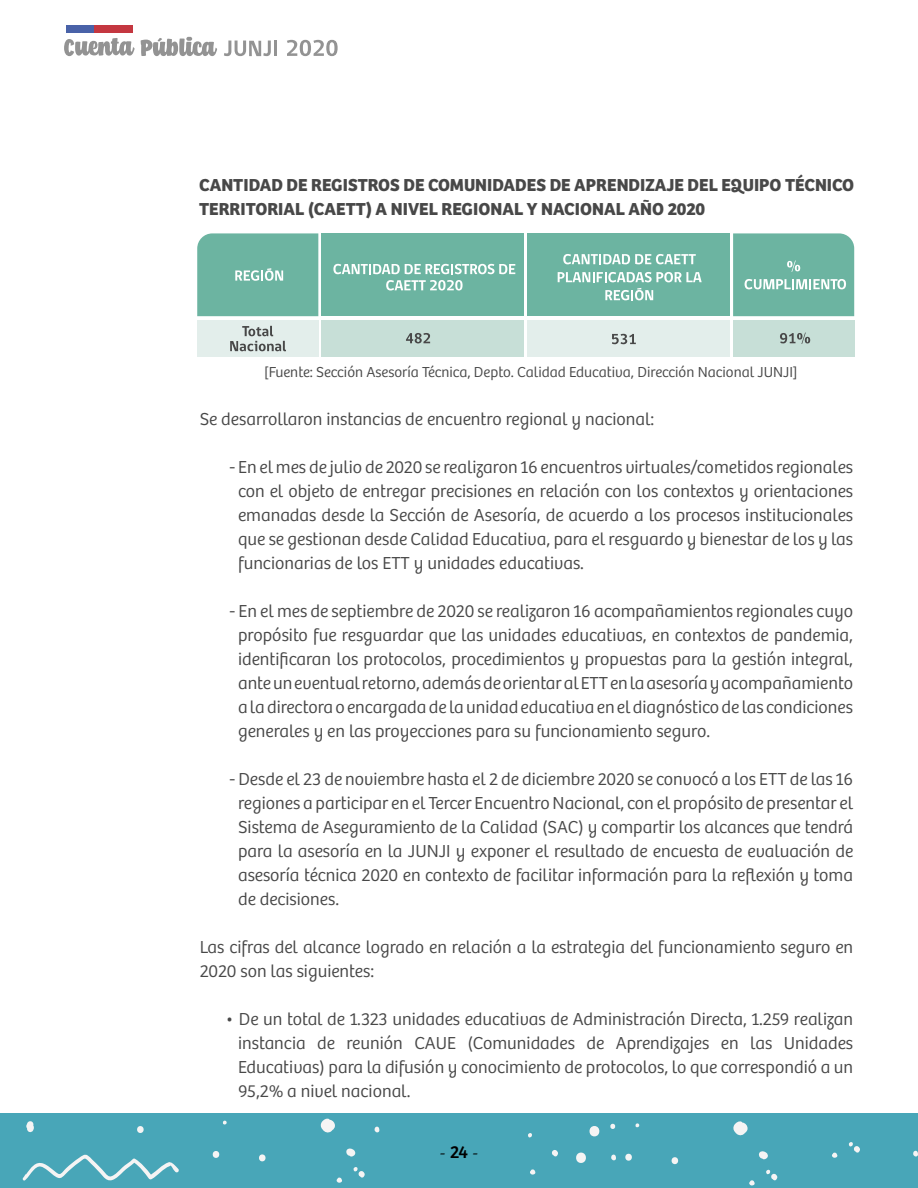
<style>
.page{position:relative;width:918px;height:1188px;background:#fff}
.page>*{position:absolute;margin:0;border:0;box-sizing:border-box;transform-origin:0 0}
.t1{font:300 18px/24px "Bree";color:#484848;text-align:justify}
.t2{font:700 18px/24px "Bree";color:#484848}
.t3{font:18px "Minion Pro";color:#000}
.t4{font:300 15px "Bree";color:#484848}
.s1{font-family:"Bree"}
</style>
<div class="page">
<div style="left:0;top:1114px;width:918px;height:74px;background:#48a6b8"></div>
<svg style="left:22px;top:1154px;width:157px;height:27px"></svg>
<svg style="left:576px;top:1153px;width:10px;height:10px"></svg>
<svg style="left:589px;top:1126px;width:11px;height:10px"></svg>
<svg style="left:610px;top:1124px;width:6px;height:5px"></svg>
<svg style="left:320px;top:1118px;width:15px;height:15px"></svg>
<svg style="left:346px;top:1148px;width:10px;height:9px"></svg>
<svg style="left:212px;top:1151px;width:8px;height:7px"></svg>
<svg style="left:259px;top:1154px;width:7px;height:7px"></svg>
<svg style="left:137px;top:1126px;width:7px;height:7px"></svg>
<svg style="left:353px;top:1167px;width:12px;height:11px"></svg>
<svg style="left:374px;top:1127px;width:6px;height:6px"></svg>
<svg style="left:26px;top:1121px;width:8px;height:11px"></svg>
<svg style="left:223px;top:1120px;width:4px;height:5px"></svg>
<svg style="left:336px;top:1177px;width:6px;height:6px"></svg>
<svg style="left:552px;top:1150px;width:6px;height:7px"></svg>
<svg style="left:528px;top:1133px;width:4px;height:5px"></svg>
<svg style="left:611px;top:1155px;width:5px;height:6px"></svg>
<svg style="left:530px;top:1169px;width:5px;height:6px"></svg>
<svg style="left:849px;top:1142px;width:11px;height:11px"></svg>
<svg style="left:913px;top:1151px;width:4px;height:6px"></svg>
<svg style="left:832px;top:1152px;width:5px;height:6px"></svg>
<svg style="left:733px;top:1121px;width:15px;height:15px"></svg>
<svg style="left:759px;top:1151px;width:9px;height:8px"></svg>
<svg style="left:625px;top:1154px;width:7px;height:7px"></svg>
<svg style="left:671px;top:1157px;width:8px;height:7px"></svg>
<svg style="left:766px;top:1170px;width:11px;height:11px"></svg>
<svg style="left:635px;top:1123px;width:5px;height:5px"></svg>
<svg style="left:749px;top:1180px;width:6px;height:6px"></svg>
<svg style="left:224px;top:41px;width:47px;height:15px"></svg>
<hr style="left:274px;top:41px;width:3px;height:15px;background:#939393">
<div style="left:93px;top:26px;width:40px;height:7px;background:#c43740"></div>
<div style="left:66px;top:26px;width:28px;height:7px;background:#4962a8"></div>
<svg style="left:64px;top:38px;width:71px;height:18px"></svg>
<svg style="left:141px;top:37px;width:76px;height:19px"></svg>
<svg style="left:287px;top:40px;width:51px;height:16px"></svg>
<div style="left:197px;top:320px;width:121px;height:37px;background:#e3eeeb"></div>
<div style="left:321px;top:233px;width:203px;height:83px;background:#6cb4a1"></div>
<div style="left:321px;top:320px;width:203px;height:37px;background:#c7dfd7"></div>
<div style="left:197px;top:233px;width:121px;height:83px;background:#6cb4a1"></div>
<svg style="left:333px;top:264px;width:182px;height:10px"></svg>
<svg style="left:386px;top:280px;width:77px;height:11px"></svg>
<div style="left:733px;top:320px;width:121px;height:37px;background:#c7dfd7"></div>
<svg style="left:230px;top:326px;width:56px;height:25px"></svg>
<svg style="left:406px;top:333px;width:24px;height:10px"></svg>
<div style="left:527px;top:233px;width:203px;height:83px;background:#6cb4a1"></div>
<div style="left:527px;top:320px;width:203px;height:37px;background:#e3eeeb"></div>
<svg style="left:563px;top:254px;width:133px;height:10px"></svg>
<svg style="left:558px;top:272px;width:144px;height:10px"></svg>
<svg style="left:605px;top:288px;width:48px;height:12px"></svg>
<svg style="left:612px;top:334px;width:24px;height:10px"></svg>
<svg style="left:780px;top:333px;width:30px;height:11px"></svg>
<svg style="left:733px;top:233px;width:121px;height:83px;background:#75b9a7"></svg>
<p class="t2" style="left:199px;top:173px;width:657px">CANTIDAD DE REGISTROS DE COMUNIDADES DE APRENDIZAJE DEL EQUIPO TÉCNICO<br>TERRITORIAL (CAETT) A NIVEL REGIONAL Y NACIONAL AÑO 2020</p>
<p class="t4" style="left:264px;top:363px;width:535px">[Fuente: Sección Asesoría Técnica, Depto. Calidad Educativa, Dirección Nacional JUNJI]</p>
<p class="t1" style="left:200px;top:408px;width:456px">Se desarrollaron instancias de encuentro regional y nacional:</p>
<p class="t1" style="left:238px;top:456px;width:617px;text-indent:-8px">- En el mes de julio de 2020 se realizaron 16 encuentros virtuales/cometidos regionales con el objeto de entregar precisiones en relación con los contextos y orientaciones emanadas desde la Sección de Asesoría, de acuerdo a los procesos institucionales que se gestionan desde Calidad Educativa, para el resguardo y bienestar de los y las funcionarias de los ETT y unidades educativas.</p>
<p class="t1" style="left:238px;top:600px;width:617px;text-indent:-8px">- En el mes de septiembre de 2020 se realizaron 16 acompañamientos regionales cuyo propósito fue resguardar que las unidades educativas, en contextos de pandemia, identificaran los protocolos, procedimientos y propuestas para la gestión integral, ante un eventual retorno, además de orientar al ETT en la asesoría y acompañamiento a la directora o encargada de la unidad educativa en el diagnóstico de las condiciones generales y en las proyecciones para su funcionamiento seguro.</p>
<p class="t1" style="left:238px;top:768px;width:617px;text-indent:-8px">- Desde el 23 de noviembre hasta el 2 de diciembre 2020 se convocó a los ETT de las 16 regiones a participar en el Tercer Encuentro Nacional, con el propósito de presentar el Sistema de Aseguramiento de la Calidad (SAC) y compartir los alcances que tendrá para la asesoría en la JUNJI y exponer el resultado de encuesta de evaluación de asesoría técnica 2020 en contexto de facilitar información para la reflexión y toma de decisiones.</p>
<p class="t1" style="left:200px;top:936px;width:655px">Las cifras del alcance logrado en relación a la estrategia del funcionamiento seguro en<br>2020 son las siguientes:</p>
<p class="t1" style="left:238px;top:1008px;width:617px;text-indent:-13px">• De un total de 1.323 unidades educativas de Administración Directa, 1.259 realizan instancia de reunión CAUE (Comunidades de Aprendizajes en las Unidades Educativas) para la difusión y conocimiento de protocolos, lo que correspondió a un 95,2% a nivel nacional.</p>
<p class="t3" style="left:440px;top:1140px;width:40px">- <span class="s1">24</span> -</p>
</div>
